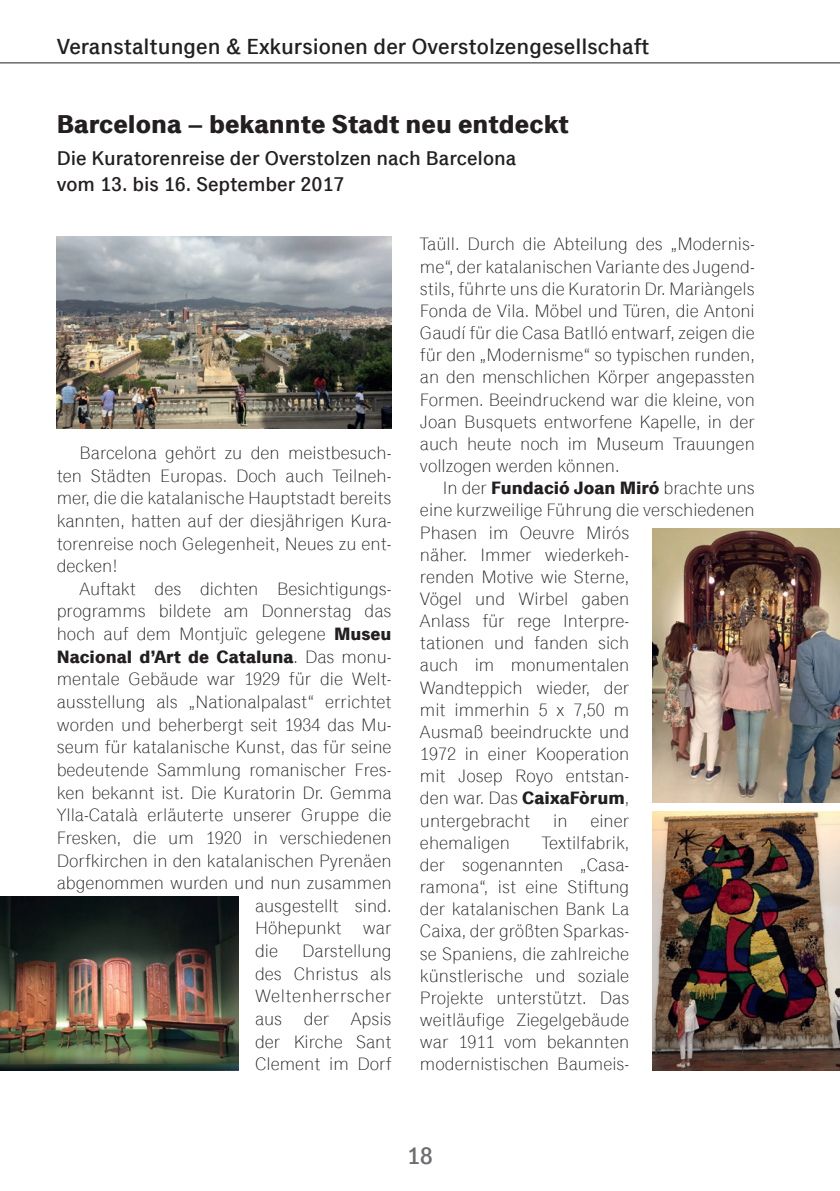
<style>
.page{position:relative;width:840px;height:1191px;background:#fff}
.page>*{position:absolute;margin:0;border:0;box-sizing:border-box;transform-origin:0 0}
.Headline{font:700 26px "Classic Grotesque Pro";color:#231f20}
.t1{font:500 24px "Classic Grotesque Pro";color:#6c6d70}
.Headline_Linie{font:500 22px "Classic Grotesque Pro";color:#231f20}
.Subheadline{font:500 20px/26px "Classic Grotesque Pro";color:#231f20}
.Fließtext{font:300 18px/22.2px "Classic Grotesque Pro";color:#231f20;text-align:justify}
.Fließtext-2{font:700 18px "Classic Grotesque Pro";color:#231f20}
.s1{font-weight:700}
.s2{font-weight:300}
</style>
<div class="page">
<img style="left:652px;top:528px;width:187px;height:274px">
<img style="left:0;top:896px;width:238px;height:174px">
<hr style="left:0;top:62px;width:839px;height:1px;background:#231f20">
<img style="left:57px;top:237px;width:334px;height:191px">
<img style="left:652px;top:811px;width:187px;height:259px">
<p class="Headline_Linie" style="left:57px;top:33px;width:593px">Veranstaltungen &amp; Exkursionen der Overstolzengesellschaft</p>
<p class="Headline" style="left:57px;top:110px;width:513px">Barcelona – bekannte Stadt neu entdeckt</p>
<p class="Subheadline" style="left:57px;top:146px;width:461px">Die Kuratorenreise der Overstolzen nach Barcelona vom 13. bis 16. September 2017</p>
<p class="Fließtext" style="left:57px;top:441px;width:336px;text-indent:23px">Barcelona gehört zu den meistbesuch&shy;ten Städten Europas. Doch auch Teilneh&shy;mer, die die katalanische Hauptstadt bereits kannten, hatten auf der diesjährigen Kura&shy;torenreise noch Gelegenheit, Neues zu ent&shy;decken!</p>
<p class="Fließtext" style="left:79px;top:577px;width:312px">Auftakt des dichten Besichtigungs-</p>
<p class="Fließtext" style="left:57px;top:600px;width:336px">programms bildete am Donnerstag das</p>
<p class="Fließtext" style="left:57px;top:623px;width:336px">hoch auf dem Montjuïc gelegene <span class="s1">Museu</span></p>
<p class="Fließtext-2" style="left:57px;top:646px;width:336px">Nacional d’Art de Cataluna<span class="s2">. Das monu-</span></p>
<p class="Fließtext" style="left:57px;top:668px;width:336px">mentale Gebäude war 1929 für die Welt-</p>
<p class="Fließtext" style="left:57px;top:691px;width:336px">ausstellung als „Nationalpalast“ errichtet</p>
<p class="Fließtext" style="left:57px;top:713px;width:336px">worden und beherbergt seit 1934 das Mu-</p>
<p class="Fließtext" style="left:57px;top:736px;width:336px">seum für katalanische Kunst, das für seine</p>
<p class="Fließtext" style="left:57px;top:758px;width:336px">bedeutende Sammlung romanischer Fres-</p>
<p class="Fließtext" style="left:57px;top:781px;width:336px">ken bekannt ist. Die Kuratorin Dr. Gemma</p>
<p class="Fließtext" style="left:57px;top:804px;width:336px">Ylla-Català erläuterte unserer Gruppe die</p>
<p class="Fließtext" style="left:57px;top:826px;width:336px">Fresken, die um 1920 in verschiedenen</p>
<p class="Fließtext" style="left:57px;top:849px;width:336px">Dorfkirchen in den katalanischen Pyrenäen</p>
<p class="Fließtext" style="left:57px;top:872px;width:336px">abgenommen wurden und nun zusammen</p>
<p class="Fließtext" style="left:255px;top:894px;width:138px">ausgestellt sind.</p>
<p class="Fließtext" style="left:255px;top:917px;width:138px">Höhepunkt war</p>
<p class="Fließtext" style="left:255px;top:940px;width:25px">die</p>
<p class="Fließtext" style="left:255px;top:939px;width:138px;text-indent:47px">Darstellung des Christus als Weltenherrscher aus der Apsis der Kirche Sant Clement im Dorf</p>
<p class="Fließtext" style="left:420px;top:233px;width:336px">Taüll. Durch die Abteilung des „Modernis&shy;me“, der katalanischen Variante des Jugend&shy;stils, führte uns die Kuratorin Dr. Mariàngels Fonda de Vila. Möbel und Türen, die Antoni Gaudí für die Casa Batlló entwarf, zeigen die für den „Modernisme“ so typischen runden, an den menschlichen Körper angepassten Formen. Beeindruckend war die kleine, von Joan Busquets entworfene Kapelle, in der auch heute noch im Museum Trauungen vollzogen werden können.</p>
<p class="Fließtext" style="left:420px;top:477px;width:336px;text-align:left;text-indent:23px">In der <span class="s1">Fundació Joan Miró</span> brachte uns eine kurzweilige Führung die verschiedenen<br>Phasen im Oeuvre Mirós<br>näher. Immer wiederkeh-<br>renden Motive wie Sterne,<br>Vögel und Wirbel gaben<br>Anlass für rege Interpre-<br>tationen und fanden sich<br>auch im monumentalen<br>Wandteppich wieder, der<br>mit immerhin 5 x 7,50 m<br>Ausmaß beeindruckte und<br>1972 in einer Kooperation<br>mit Josep Royo entstan-<br>den war. Das <span class="s1">CaixaFòrum</span>,<br>untergebracht</p>
<p class="Fließtext" style="left:553px;top:809px;width:16px">in</p>
<p class="Fließtext" style="left:590px;top:809px;width:40px">einer</p>
<p class="Fließtext" style="left:420px;top:831px;width:211px;text-indent:122px">Textilfabrik, der sogenannten „Casa&shy;ramona“, ist eine Stiftung der katalanischen Bank La Caixa, der größten Sparkas&shy;se Spaniens, die zahlreiche künstlerische und soziale Projekte unterstützt. Das weitläufige Ziegelgebäude war 1911 vom bekannten modernistischen Baumeis-</p>
<p class="Fließtext" style="left:420px;top:831px;width:92px">ehemaligen</p>
<h2 class="t1" style="left:406px;top:1142px;width:28px">18</h2>
</div>
